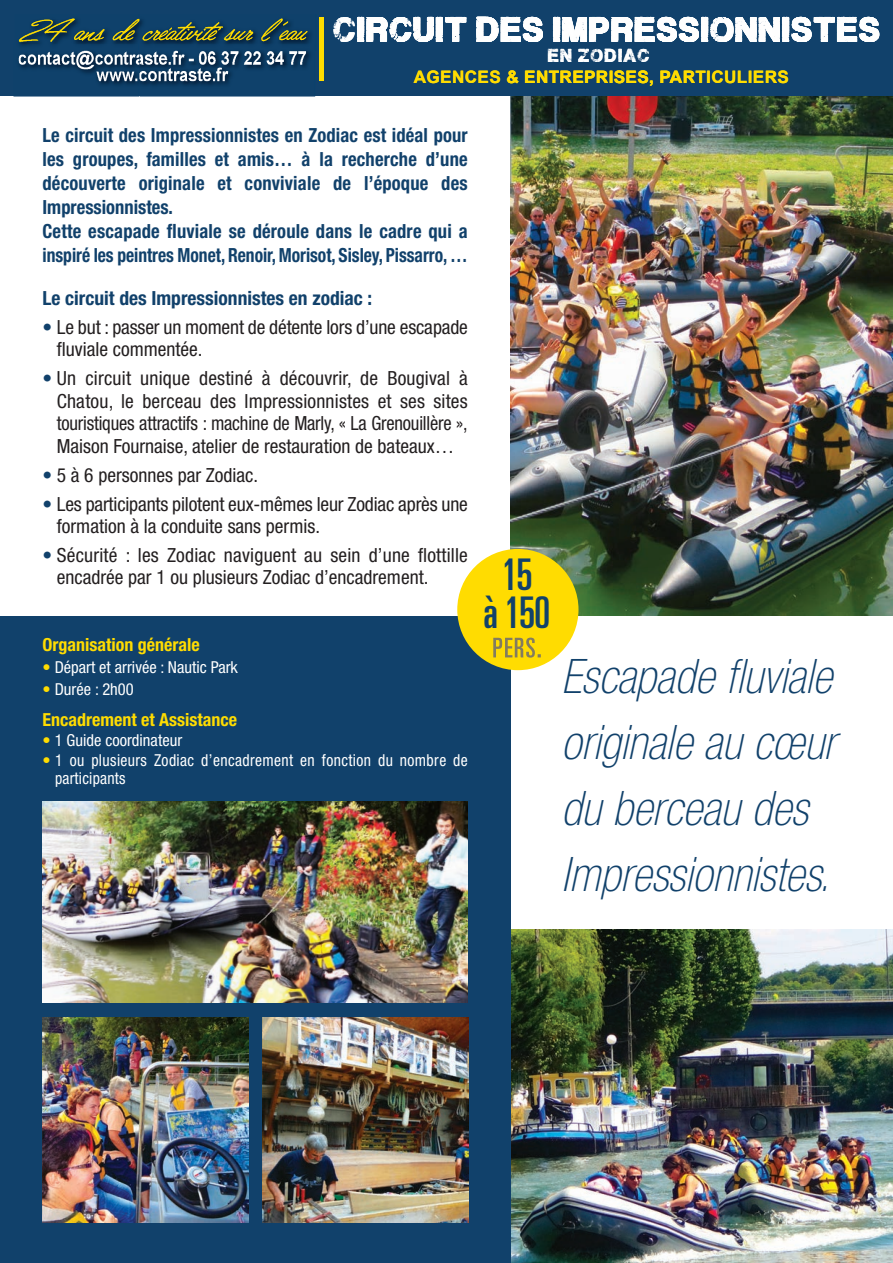
<style>
.page{position:relative;width:893px;height:1263px;background:#fff}
.page>*{position:absolute;margin:0;border:0;box-sizing:border-box;transform-origin:0 0}
.t1{font:italic 100 condensed 47.7px "Helvetica Neue LT Std";color:#11416b}
.t2{font:ultra-condensed 43.65px/38.2px "Univers";color:#11416b;text-align:center}
.t3{font:28.5px "Plane Crash";color:#fff}
.t4{font:condensed 19.5px/22.5px "Helvetica Neue LT Std";color:#231f20}
.t5{font:700 condensed 19.5px/24px "Helvetica Neue LT Std";letter-spacing:.005em;color:#11416b;scale:.95 1}
.t6{font:700 condensed 19.5px "Helvetica Neue LT Std";letter-spacing:.005em;color:#11416b}
.t7{font:700 condensed 18px "Helvetica Neue LT Std";color:#ffdc01}
.t8{font:700 17.25px "Arial";letter-spacing:.02em;color:#ffdc01}
.t9{font:condensed 16.5px/18px "Helvetica Neue LT Std";letter-spacing:.015em;color:#fff;scale:.95 1}
.t10{font:condensed 16.5px "Helvetica Neue LT Std";letter-spacing:.015em;color:#fff}
.t11{font:15px "Plane Crash";letter-spacing:.05em;color:#fff}
.s1{color:#11416b}
.s2{color:#ffdc01}
</style>
<div class="page">
<img style="left:510px;top:930px;width:383px;height:333px">
<img style="left:510px;top:96px;width:383px;height:520px">
<div style="left:0;top:617px;width:510px;height:646px;background:#11416b"></div>
<div style="left:457px;top:549px;width:121px;height:121px;background:#ffdc01;border-radius:50%"></div>
<svg style="left:493px;top:638px;width:48px;height:20px"></svg>
<img style="left:43px;top:1017px;width:205px;height:206px">
<img style="left:263px;top:1017px;width:205px;height:206px">
<img style="left:43px;top:801px;width:425px;height:201px">
<div style="left:0;top:0;width:893px;height:96px;background:#11416b"></div>
<svg style="left:21px;top:19px;width:84px;height:19px"></svg>
<svg style="left:112px;top:19px;width:142px;height:19px"></svg>
<svg style="left:261px;top:19px;width:47px;height:19px"></svg>
<hr style="left:319px;top:18px;width:4px;height:63px;background:#ffdc01">
<img style="left:18px;top:38px;width:292px;height:6px">
<img style="left:13px;top:44px;width:302px;height:53px">
<img style="left:96px;top:71px;width:38px;height:10px">
<img style="left:98px;top:76px;width:35px;height:5px">
<img style="left:95px;top:51px;width:211px;height:14px">
<img style="left:95px;top:61px;width:44px;height:4px">
<img style="left:76px;top:51px;width:18px;height:7px">
<img style="left:76px;top:58px;width:18px;height:12px">
<img style="left:28px;top:52px;width:47px;height:9px">
<img style="left:28px;top:61px;width:47px;height:4px">
<svg style="left:19px;top:54px;width:7px;height:11px"></svg>
<img style="left:140px;top:79px;width:85px;height:2px">
<img style="left:139px;top:63px;width:163px;height:2px">
<h3 class="t3" style="left:333px;top:17px;width:549px">CIRCUIT DES IMPRESSIONNISTES</h3>
<p class="t11" style="left:548px;top:48px;width:104px">EN ZODIAC</p>
<p class="t8" style="left:414px;top:67px;width:376px">AGENCES &amp; ENTREPRISES, PARTICULIERS</p>
<p class="t5" style="left:43px;top:124px;width:449px">Le circuit des Impressionnistes en Zodiac est idéal pour les groupes, familles et amis… à la recherche d’une découverte originale et conviviale de l’époque des Impressionnistes.<br>Cette escapade fluviale se déroule dans le cadre qui a inspiré les peintres Monet, Renoir, Morisot, Sisley, Pissarro, …</p>
<p class="t6" style="left:43px;top:291px;width:331px">Le circuit des Impressionnistes en zodiac :</p>
<p class="t4" style="left:57px;top:317px;width:413px;text-indent:-14px"><span class="s1">•</span> Le but : passer un moment de détente lors d’une escapade fluviale commentée.</p>
<p class="t4" style="left:57px;top:369px;width:413px;text-align:justify;text-indent:-14px"><span class="s1">•</span> Un circuit unique destiné à découvrir, de Bougival à Chatou, le berceau des Impressionnistes et ses sites touristiques attractifs : machine de Marly, « La Grenouillère », Maison Fournaise, atelier de restauration de bateaux…</p>
<p class="t4" style="left:43px;top:465px;width:217px"><span class="s1">•</span> 5 à 6 personnes par Zodiac.</p>
<p class="t4" style="left:57px;top:494px;width:413px;text-indent:-14px"><span class="s1">•</span> Les participants pilotent eux-mêmes leur Zodiac après une formation à la conduite sans permis.</p>
<p class="t4" style="left:57px;top:545px;width:413px;text-indent:-14px"><span class="s1">•</span> Sécurité : les Zodiac naviguent au sein d’une flottille encadrée par 1 ou plusieurs Zodiac d’encadrement.</p>
<p class="t7" style="left:43px;top:638px;width:159px">Organisation générale</p>
<p class="t10" style="left:43px;top:661px;width:197px"><span class="s2">•</span> Départ et arrivée : Nautic Park</p>
<p class="t10" style="left:43px;top:683px;width:93px"><span class="s2">•</span> Durée : 2h00</p>
<p class="t7" style="left:43px;top:713px;width:196px">Encadrement et Assistance</p>
<p class="t10" style="left:43px;top:734px;width:141px"><span class="s2">•</span> 1 Guide coordinateur</p>
<p class="t9" style="left:55px;top:753px;width:436px;text-indent:-13px"><span class="s2">•</span> 1 ou plusieurs Zodiac d’encadrement en fonction du nombre de participants</p>
<h2 class="t2" style="left:484px;top:559px;width:68px">15<br>à 150</h2>
<h1 class="t1" style="left:561px;top:659px;width:272px">Escapade fluviale</h1>
<h1 class="t1" style="left:561px;top:725px;width:276px">originale au cœur</h1>
<h1 class="t1" style="left:561px;top:791px;width:248px">du berceau des</h1>
<h1 class="t1" style="left:475px;top:857px;width:356px"><sup>2</sup> Impressionnistes.</h1>
</div>
